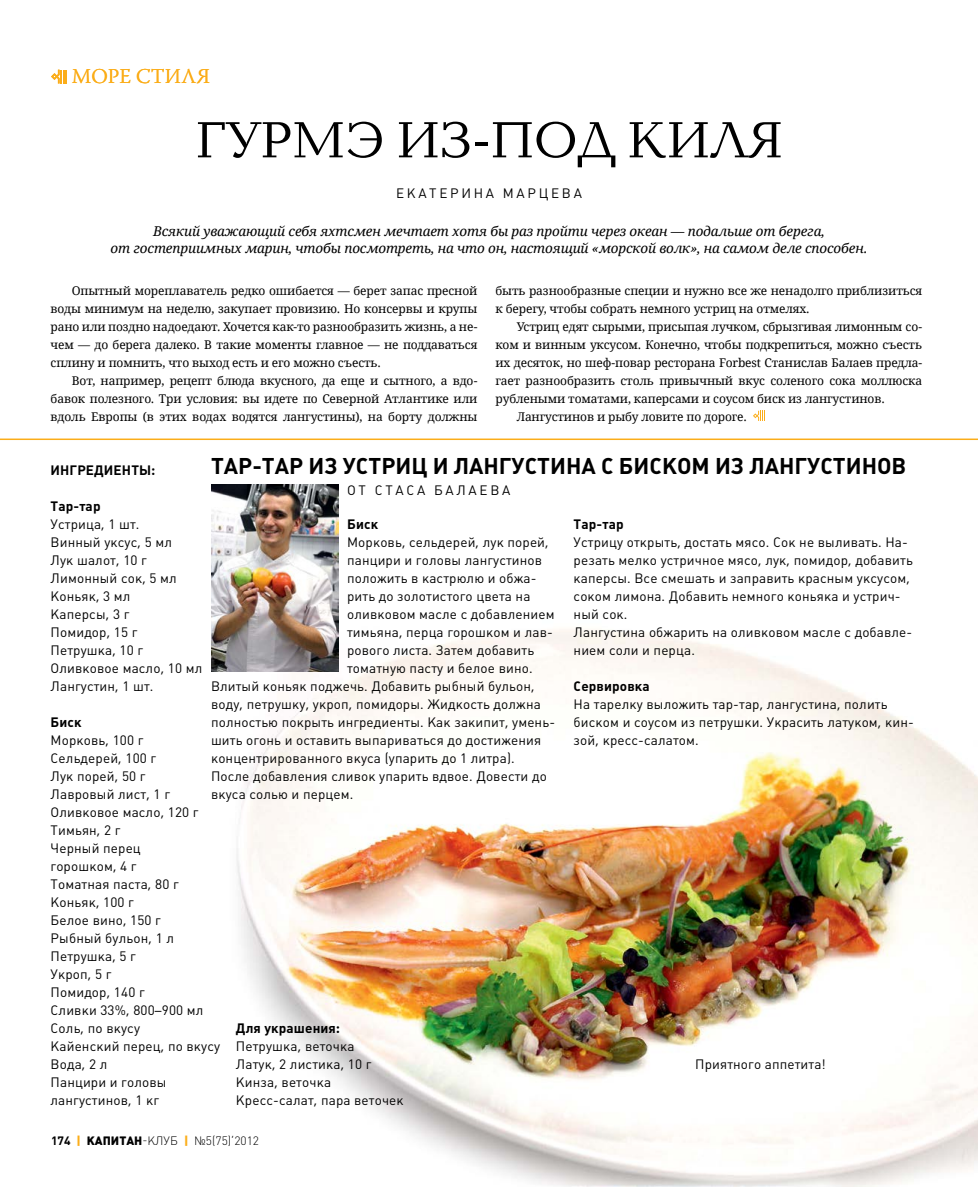
<style>
.page{position:relative;width:978px;height:1191px;background:#fff}
.page>*{position:absolute;margin:0;border:0;box-sizing:border-box;transform-origin:0 0}
.t1{font:52.5px "Baltica C";color:#000}
.t2{font:700 22.5px "Plumb";color:#000}
.t3{font:300 21px "Warnock Pro";color:#fbad19}
.t4{font:13.5px/18px "Plumb";letter-spacing:.01em;color:#000}
.t5{font:italic 13.5px/16.5px "Droid Serif";letter-spacing:-.01em;color:#000;text-align:center}
.t6{font:700 13.5px "Plumb";letter-spacing:.01em;color:#000}
.t7{font:13.5px "Plumb";letter-spacing:.2em;color:#000}
.t8{font:12px/18px "Droid Serif";letter-spacing:-.01em;color:#000;text-align:justify}
.t9{font:300 12px "Plumb";color:#000}
.s1{font-weight:700}
.s2{font-weight:900;color:#fbad19}
.s3{font-family:"Plumb Soft";font-weight:900}
</style>
<div class="page">
<hr style="left:0;top:438px;width:978px;height:2px;background:#fbad19">
<img style="left:218px;top:629px;width:760px;height:557px">
<svg style="left:753px;top:411px;width:12px;height:10px"></svg>
<img style="left:211px;top:484px;width:128px;height:187px">
<svg style="left:51px;top:70px;width:16px;height:13px"></svg>
<h3 class="t3" style="left:72px;top:64px;width:140px">МОРЕ СТИЛЯ</h3>
<h1 class="t1" style="left:196px;top:112px;width:588px">ГУРМЭ ИЗ-ПОД КИЛЯ</h1>
<p class="t7" style="left:396px;top:185px;width:187px">ЕКАТЕРИНА МАРЦЕВА</p>
<p class="t5" style="left:110px;top:223px;width:759px">Всякий уважающий себя яхтсмен мечтает хотя бы раз пройти через океан — подальше от берега,<br>от гостеприимных марин, чтобы посмотреть, на что он, настоящий «морской волк», на самом деле способен.</p>
<p class="t8" style="left:51px;top:282px;width:428px;text-indent:21px">Опытный мореплаватель редко ошибается — берет запас пресной воды минимум на неделю, закупает провизию. Но консервы и крупы рано или поздно надоедают. Хочется как-то разнообразить жизнь, а не&shy;чем — до берега далеко. В такие моменты главное — не поддаваться сплину и помнить, что выход есть и его можно съесть.</p>
<p class="t8" style="left:51px;top:372px;width:428px;text-indent:21px">Вот, например, рецепт блюда вкусного, да еще и сытного, а вдо&shy;бавок полезного. Три условия: вы идете по Северной Атлантике или вдоль Европы (в этих водах водятся лангустины), на борту должны</p>
<p class="t8" style="left:495px;top:282px;width:428px">быть разнообразные специи и нужно все же ненадолго приблизиться к берегу, чтобы собрать немного устриц на отмелях.</p>
<p class="t8" style="left:517px;top:318px;width:407px">Устриц едят сырыми, присыпая лучком, сбрызгивая лимонным со-</p>
<p class="t8" style="left:495px;top:336px;width:428px">ком и винным уксусом. Конечно, чтобы подкрепиться, можно съесть</p>
<p class="t8" style="left:495px;top:354px;width:428px">их десяток, но шеф-повар ресторана Forbest Станислав Балаев предла-</p>
<p class="t8" style="left:495px;top:372px;width:428px">гает разнообразить столь привычный вкус соленого сока моллюска</p>
<p class="t8" style="left:495px;top:390px;width:391px">рублеными томатами, каперсами и соусом биск из лангустинов.</p>
<p class="t8" style="left:517px;top:408px;width:232px">Лангустинов и рыбу ловите по дороге.</p>
<h2 class="t2" style="left:211px;top:453px;width:697px">ТАР-ТАР ИЗ УСТРИЦ И ЛАНГУСТИНА С БИСКОМ ИЗ ЛАНГУСТИНОВ</h2>
<p class="t6" style="left:51px;top:462px;width:106px">ИНГРЕДИЕНТЫ:</p>
<p class="t6" style="left:51px;top:498px;width:51px">Тар-тар</p>
<p class="t4" style="left:51px;top:515px;width:153px">Устрица, 1 шт.<br>Винный уксус, 5 мл<br>Лук шалот, 10 г<br>Лимонный сок, 5 мл<br>Коньяк, 3 мл<br>Каперсы, 3 г<br>Помидор, 15 г<br>Петрушка, 10 г<br>Оливковое масло, 10 мл<br>Лангустин, 1 шт.</p>
<p class="t6" style="left:51px;top:714px;width:33px">Биск</p>
<p class="t4" style="left:51px;top:731px;width:171px">Морковь, 100 г<br>Сельдерей, 100 г<br>Лук порей, 50 г<br>Лавровый лист, 1 г<br>Оливковое масло, 120 г<br>Тимьян, 2 г<br>Черный перец<br>горошком, 4 г<br>Томатная паста, 80 г<br>Коньяк, 100 г<br>Белое вино, 150 г<br>Рыбный бульон, 1 л<br>Петрушка, 5 г<br>Укроп, 5 г<br>Помидор, 140 г<br>Сливки 33%, 800–900 мл<br>Соль, по вкусу<br>Кайенский перец, по вкусу<br>Вода, 2 л<br>Панцири и головы лангустинов, 1 кг</p>
<p class="t7" style="left:347px;top:482px;width:165px">ОТ СТАСА БАЛАЕВА</p>
<p class="t6" style="left:347px;top:516px;width:33px">Биск</p>
<p class="t4" style="left:347px;top:533px;width:203px">Морковь, сельдерей, лук порей,</p>
<p class="t4" style="left:347px;top:551px;width:197px">панцири и головы лангустинов</p>
<p class="t4" style="left:347px;top:569px;width:191px">положить в кастрюлю и обжа-</p>
<p class="t4" style="left:347px;top:587px;width:185px">рить до золотистого цвета на</p>
<p class="t4" style="left:347px;top:605px;width:209px">оливковом масле с добавлением</p>
<p class="t4" style="left:347px;top:623px;width:207px">тимьяна, перца горошком и лав-</p>
<p class="t4" style="left:347px;top:641px;width:189px">рового листа. Затем добавить</p>
<p class="t4" style="left:347px;top:659px;width:187px">томатную пасту и белое вино.</p>
<p class="t4" style="left:211px;top:677px;width:325px">Влитый коньяк поджечь. Добавить рыбный бульон,</p>
<p class="t4" style="left:211px;top:695px;width:331px">воду, петрушку, укроп, помидоры. Жидкость должна</p>
<p class="t4" style="left:211px;top:713px;width:346px">полностью покрыть ингредиенты. Как закипит, умень-</p>
<p class="t4" style="left:211px;top:731px;width:332px">шить огонь и оставить выпариваться до достижения</p>
<p class="t4" style="left:211px;top:749px;width:305px">концентрированного вкуса (упарить до 1 литра).</p>
<p class="t4" style="left:211px;top:767px;width:337px">После добавления сливок упарить вдвое. Довести до</p>
<p class="t4" style="left:211px;top:785px;width:144px">вкуса солью и перцем.</p>
<p class="t6" style="left:574px;top:516px;width:51px">Тар-тар</p>
<p class="t4" style="left:574px;top:533px;width:341px">Устрицу открыть, достать мясо. Сок не выливать. На&shy;резать мелко устричное мясо, лук, помидор, добавить каперсы. Все смешать и заправить красным уксусом, соком лимона. Добавить немного коньяка и устрич&shy;ный сок.<br>Лангустина обжарить на оливковом масле с добавле&shy;нием соли и перца.</p>
<p class="t6" style="left:574px;top:678px;width:78px">Сервировка</p>
<p class="t4" style="left:574px;top:695px;width:342px">На тарелку выложить тар-тар, лангустина, полить биском и соусом из петрушки. Украсить латуком, кин&shy;зой, кресс-салатом.</p>
<p class="t6" style="left:236px;top:1020px;width:105px">Для украшения:</p>
<p class="t4" style="left:236px;top:1037px;width:169px">Петрушка, веточка<br>Латук, 2 листика, 10 г<br>Кинза, веточка<br>Кресс-салат, пара веточек</p>
<p class="t4" style="left:695px;top:1055px;width:132px">Приятного аппетита!</p>
<p class="t9" style="left:51px;top:1133px;width:210px"><span class="s1">174</span> <span class="s2">|</span> <span class="s3">КАПИТАН</span>-КЛУБ <span class="s2">|</span> №5(75)’2012</p>
</div>
